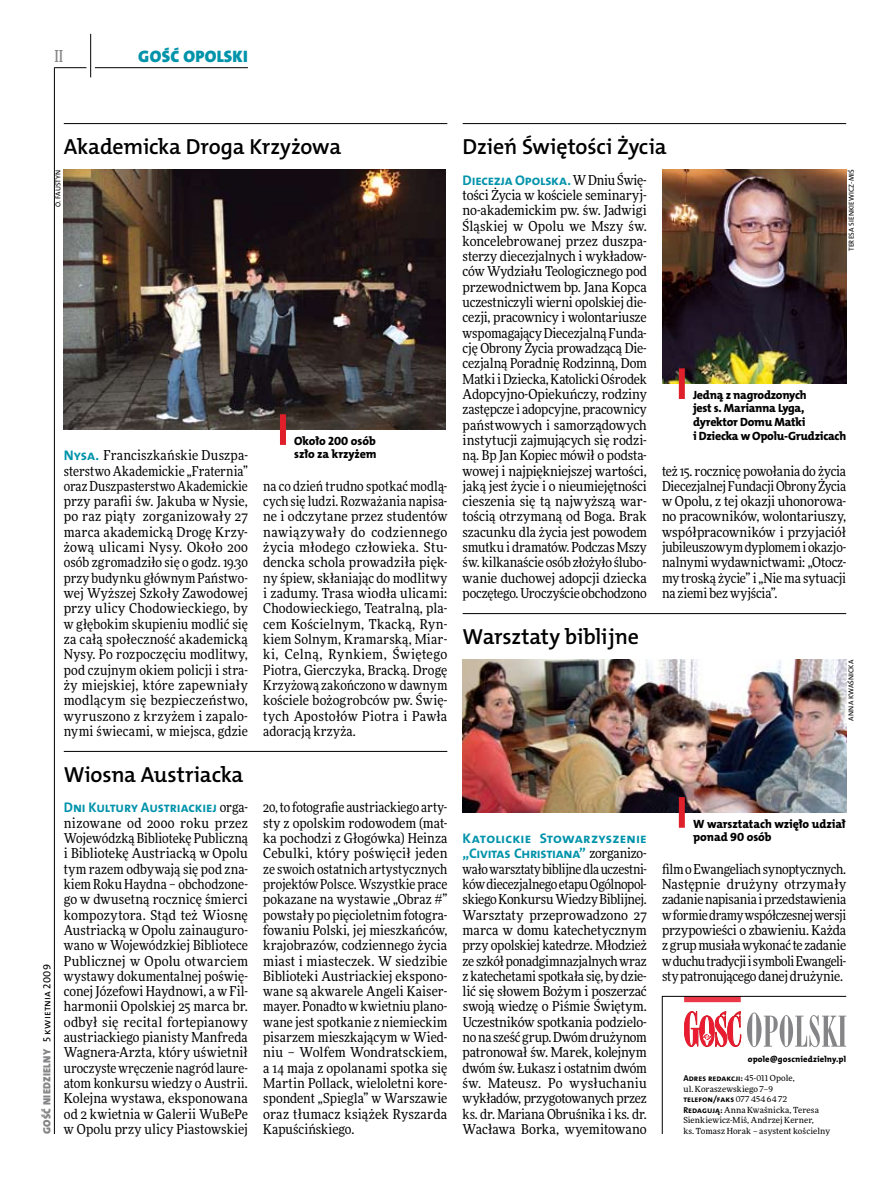
<style>
.page{position:relative;width:893px;height:1191px;background:#fff}
.page>*{position:absolute;margin:0;border:0;box-sizing:border-box;transform-origin:0 0}
.t1{font:21.9px "The Mix HP6 Se Bld";letter-spacing:-.01em;color:#000}
.t2{font:16.65px "The Mix HP9 Blk";letter-spacing:.02em;color:#0093aa}
.t3{font:500 16.5px "Freeday Narrow";color:#858486;scale:.9 1}
.t4{font:13.95px/15.3px "The Mix HP7 Bld";letter-spacing:-.01em;color:#0093aa}
.t5{font:13.65px/15.3px "Freeday Narrow News";color:#000;text-align:justify}
.t6{font:12px/13.5px "The Mix HP8 Ex Bld";letter-spacing:-.02em;color:#000}
.t7{font:10.5px "The Mix HP9 Blk";letter-spacing:.025em;color:#858486}
.t8{font:8.55px "The Mix HP7 Bld";letter-spacing:.005em;color:#000}
.t9{font:8.55px "The Mix HP8 Ex Bld";letter-spacing:.02em;color:#000}
.t10{font:8.4px/10.5px "Freeday News";letter-spacing:.01em;color:#000}
.t11{font:7.2px "The Mix HP5 Plain";letter-spacing:.015em;color:#000}
.s1{font-family:"The Mix HP5 Plain";color:#000}
.s2{font-family:"The Mix HP7 Bld";font-size:13.95px;color:#0093aa}
.s3{font-family:"Freeday Narrow News";font-size:13.65px;color:#000}
.s4{font-family:"Freeday News";font-size:8.4px}
.s5{font-family:"The Mix HP7 Bld";font-size:8.55px}
</style>
<div class="page">
<hr style="left:54px;top:67px;width:1px;height:1067px;background:#000">
<hr style="left:90px;top:34px;width:1px;height:43px;background:#000">
<hr style="left:54px;top:67px;width:32px;height:1px;background:#000">
<hr style="left:95px;top:67px;width:153px;height:1px;background:#000">
<hr style="left:64px;top:751px;width:383px;height:1px;background:#000">
<hr style="left:64px;top:123px;width:383px;height:1px;background:#000">
<hr style="left:463px;top:123px;width:383px;height:1px;background:#000">
<hr style="left:463px;top:613px;width:383px;height:1px;background:#000">
<img style="left:64px;top:169px;width:381px;height:260px">
<img style="left:662px;top:169px;width:184px;height:215px">
<img style="left:463px;top:659px;width:383px;height:153px">
<div style="left:679px;top:368px;width:6px;height:31px;background:#df1f2a"></div>
<div style="left:280px;top:414px;width:6px;height:31px;background:#df1f2a"></div>
<div style="left:679px;top:797px;width:6px;height:30px;background:#df1f2a"></div>
<svg style="left:662px;top:996px;width:185px;height:138px"></svg>
<p class="t3" style="left:54px;top:46px;width:11px">II</p>
<p class="t2" style="left:138px;top:46px;width:111px">GOŚĆ OPOLSKI</p>
<h1 class="t1" style="left:64px;top:132px;width:279px">Akademicka Droga Krzyżowa</h1>
<h1 class="t1" style="left:463px;top:132px;width:205px">Dzień Świętości Życia</h1>
<p class="t11" style="left:53px;top:207px;width:38px;rotate:-90deg">o. faustyn</p>
<p class="t7" style="left:40px;top:1134px;width:171px;rotate:-90deg">GOŚĆ NIEDZIELNY <span class="s1">5 kwietnia 2009</span></p>
<p class="t5" style="left:64px;top:447px;width:186px"><span class="s2">Nysa.</span> Franciszkańskie Duszpa&shy;sterstwo Akademickie „Fraternia” oraz Duszpasterstwo Akademickie przy parafii św. Jakuba w Nysie, po raz piąty zorganizowały 27 marca akademicką Drogę Krzy&shy;żową ulicami Nysy. Około 200 osób zgromadziło się o godz. 19.30 przy budynku głównym Państwo&shy;wej Wyższej Szkoły Zawodowej przy ulicy Chodowieckiego, by w głębokim skupieniu modlić się za całą społeczność akademicką Nysy. Po rozpoczęciu modlitwy, pod czujnym okiem policji i stra&shy;ży miejskiej, które zapewniały modlącym się bezpieczeństwo, wyruszono z krzyżem i zapalo&shy;nymi świecami, w miejsca, gdzie</p>
<h1 class="t1" style="left:64px;top:760px;width:181px">Wiosna Austriacka</h1>
<p class="t4" style="left:64px;top:800px;width:186px">Dni Kultury Austriackiej <span class="s3">orga-</span></p>
<p class="t5" style="left:64px;top:815px;width:186px">nizowane od 2000 roku przez Wojewódzką Bibliotekę Publiczną i Bibliotekę Austriacką w Opolu tym razem odbywają się pod zna&shy;kiem Roku Haydna – obchodzone&shy;go w dwusetną rocznicę śmierci kompozytora. Stąd też Wiosnę Austriacką w Opolu zainauguro&shy;wano w Wojewódzkiej Bibliotece Publicznej w Opolu otwarciem wystawy dokumentalnej poświę&shy;conej Józefowi Haydnowi, a w Fil&shy;harmonii Opolskiej 25 marca br. odbył się recital fortepianowy austriackiego pianisty Manfreda Wagnera-Arzta, który uświetnił uroczyste wręczenie nagród laure&shy;atom konkursu wiedzy o Austrii.<br>Kolejna wystawa, eksponowana od 2 kwietnia w Galerii WuBePe w Opolu przy ulicy Piastowskiej</p>
<p class="t6" style="left:294px;top:434px;width:83px">Około 200 osób szło za krzyżem</p>
<p class="t5" style="left:263px;top:478px;width:186px">na co dzień trudno spotkać modlą&shy;cych się ludzi. Rozważania napisa&shy;ne i odczytane przez studentów nawiązywały do codziennego życia młodego człowieka. Stu&shy;dencka schola prowadziła pięk&shy;ny śpiew, skłaniając do modlitwy i zadumy. Trasa wiodła ulicami:<br>Chodowieckiego, Teatralną, pla&shy;cem Kościelnym, Tkacką, Ryn&shy;kiem Solnym, Kramarską, Miar&shy;ki, Celną, Rynkiem, Świętego Piotra, Gierczyka, Bracką. Drogę Krzyżową zakończono w dawnym kościele bożogrobców pw. Świę&shy;tych Apostołów Piotra i Pawła adoracją krzyża.</p>
<p class="t5" style="left:263px;top:799px;width:186px">20, to fotografie austriackiego arty&shy;sty z opolskim rodowodem (mat&shy;ka pochodzi z Głogówka) Heinza Cebulki, który poświęcił jeden ze swoich ostatnich artystycznych projektów Polsce. Wszystkie prace pokazane na wystawie „Obraz ” powstały po pięcioletnim fotogra&shy;fowaniu Polski, jej mieszkańców, krajobrazów, codziennego życia miast i miasteczek. W siedzibie Biblioteki Austriackiej ekspono&shy;wane są akwarele Angeli Kaiser&shy;mayer. Ponadto w kwietniu plano&shy;wane jestspotkanie z niemieckim pisarzem mieszkającym w Wied&shy;niu – Wolfem Wondratsckiem, a 14 maja z opolanami spotka się Martin Pollack, wieloletni kore&shy;spondent „Spiegla” w Warszawie oraz tłumacz książek Ryszarda Kapuścińskiego.</p>
<p class="t4" style="left:463px;top:172px;width:186px">Diecezja Opolska. <span class="s3">WDniu Świę-</span></p>
<p class="t5" style="left:463px;top:187px;width:186px">tości Życia w kościele seminaryj&shy;no-akademickim pw. św. Jadwigi Śląskiej w Opolu we Mszy św. koncelebrowanej przez duszpa&shy;sterzy diecezjalnych i wykładow&shy;ców Wydziału Teologicznego pod przewodnictwem bp. Jana Kopca uczestniczyli wierni opolskiej die&shy;cezji, pracownicy i wolontariusze wspomagający Diecezjalną Funda&shy;cję Obrony Życia prowadzącą Die&shy;cezjalną Poradnię Rodzinną, Dom Matki iDziecka, Katolicki Ośrodek Adopcyjno-Opiekuńczy, rodziny zastępcze i adopcyjne, pracownicy państwowych i samorządowych instytucji zajmujących się rodzi&shy;ną. Bp Jan Kopiec mówił o podsta&shy;wowej i najpiękniejszej wartości, jaką jest życie i o nieumiejętności cieszenia się tą najwyższą war&shy;tością otrzymaną od Boga. Brak szacunku dla życia jest powodem smutku i dramatów. Podczas Mszy św. kilkanaście osób złożyło ślubo&shy;wanie duchowej adopcji dziecka poczętego. Uroczyście obchodzono</p>
<h1 class="t1" style="left:463px;top:622px;width:178px">Warsztaty biblijne</h1>
<p class="t11" style="left:847px;top:251px;width:83px;rotate:-90deg">Teresa Sienkiewicz-Miś</p>
<p class="t6" style="left:693px;top:388px;width:155px">Jedną z nagrodzonych<br>jest s. Marianna Lyga, dyrektor Domu Matki<br>i Dziecka w Opolu-Grudzicach</p>
<p class="t5" style="left:662px;top:463px;width:186px">też 15. rocznicę powołania do życia Diecezjalnej Fundacji Obrony Życia w Opolu, z tej okazji uhonorowa&shy;no pracowników, wolontariuszy, współpracowników i przyjaciół jubileuszowym dyplomem i okazjo&shy;nalnymi wydawnictwami: „Otocz&shy;my troską życie” i „Nie ma sytuacji na ziemi bez wyjścia”.</p>
<p class="t11" style="left:846px;top:720px;width:62px;rotate:-90deg">Anna Kwaśnicka</p>
<p class="t6" style="left:693px;top:817px;width:154px">W warsztatach wzięło udział ponad 90 osób</p>
<p class="t4" style="left:463px;top:830px;width:186px">Katolickie Stowarzyszenie „Civitas Christiana” <span class="s3">zorganizo-</span></p>
<p class="t5" style="left:463px;top:861px;width:186px">wało warsztaty biblijne dla uczestni&shy;ków diecezjalnego etapu Ogólnopol&shy;skiego Konkursu Wiedzy Biblijnej.<br>Warsztaty przeprowadzono 27 marca w domu katechetycznym przy opolskiej katedrze. Młodzież ze szkół ponadgimnazjalnych wraz z katechetami spotkała się, by dzie&shy;lić się słowem Bożym i poszerzać swoją wiedzę o Piśmie Świętym.<br>Uczestników spotkania podzielo&shy;no na sześć grup. Dwóm drużynom patronował św. Marek, kolejnym dwóm św. Łukasz i ostatnim dwóm św. Mateusz. Po wysłuchaniu wykładów, przygotowanych przez ks. dr. Mariana Obruśnika i ks. dr.<br>Wacława Borka, wyemitowano</p>
<p class="t5" style="left:662px;top:861px;width:186px">film oEwangeliach synoptycznych.<br>Następnie drużyny otrzymały zadanie napisania iprzedstawienia wformie dramy współczesnej wersji przypowieści o zbawieniu. Każda z grup musiała wykonać te zadanie wduchu tradycji isymboli Ewangeli&shy;sty patronującego danej drużynie.</p>
<p class="t9" style="left:748px;top:1053px;width:100px">opole@goscniedzielny.pl</p>
<p class="t8" style="left:683px;top:1073px;width:113px">Adres redakcji: <span class="s4">45-011 Opole,</span></p>
<p class="t10" style="left:683px;top:1083px;width:91px">ul. Koraszewskiego 7–9</p>
<p class="t8" style="left:683px;top:1094px;width:105px">telefon/faks <span class="s4">077 454 64 72</span></p>
<p class="t10" style="left:683px;top:1104px;width:148px"><span class="s5">Redagują:</span> Anna Kwaśnicka, Teresa<br>Sienkiewicz-Miś, Andrzej Kerner,<br>ks. Tomasz Horak – asystent kościelny</p>
</div>
